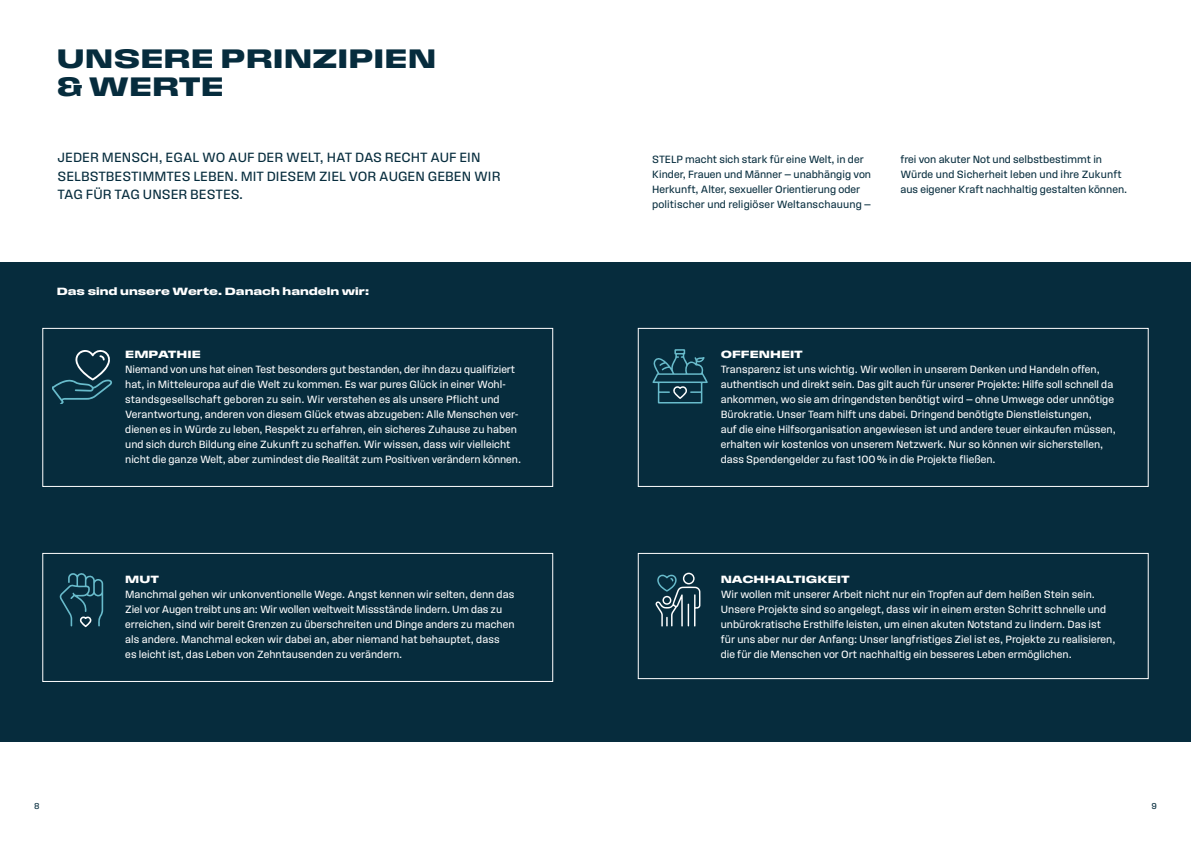
<style>
.page{position:relative;width:1191px;height:842px;background:#fff}
.page>*{position:absolute;margin:0;border:0;box-sizing:border-box;transform-origin:0 0}
.t1{font:28px/28px "Field Gothic No.84 Demi X Wide";color:#062c3d}
.t2{font:14px/18px "Field Gothic No.62";color:#062c3d}
.t3{font:11px/15px "Field Gothic No.62";color:#fff}
.t4{font:11px/15px "Field Gothic No.62";color:#062c3d}
.t5{font:11px "Field Gothic No.84 Demi X Wide";color:#fff}
.t6{font:9px "Field Gothic No.62";color:#062c3d}
</style>
<div class="page">
<div style="left:0;top:262px;width:1191px;height:479px;background:#062c3d"></div>
<div style="left:43px;top:328px;width:510px;height:159px;border:1px solid #fff"></div>
<div style="left:43px;top:553px;width:510px;height:129px;border:1px solid #fff"></div>
<div style="left:638px;top:553px;width:510px;height:126px;border:1px solid #fff"></div>
<div style="left:638px;top:328px;width:510px;height:159px;border:1px solid #fff"></div>
<svg style="left:655px;top:573px;width:45px;height:53px"></svg>
<svg style="left:652px;top:349px;width:56px;height:54px"></svg>
<svg style="left:59px;top:573px;width:44px;height:54px"></svg>
<svg style="left:53px;top:350px;width:59px;height:53px"></svg>
<h1 class="t1" style="left:57px;top:44px;width:381px">UNSERE PRINZIPIEN &amp; WERTE</h1>
<p class="t2" style="left:58px;top:149px;width:444px">JEDER MENSCH, EGAL WO AUF DER WELT, HAT DAS RECHT AUF EIN<br>SELBSTBESTIMMTES LEBEN. MIT DIESEM ZIEL VOR AUGEN GEBEN WIR<br>TAG FÜR TAG UNSER BESTES.</p>
<p class="t4" style="left:652px;top:152px;width:220px">STELP macht sich stark für eine Welt, in der Kinder, Frauen und Männer — unabhängig von Herkunft, Alter, sexueller Orientierung oder politischer und religiöser Weltanschauung —</p>
<p class="t4" style="left:900px;top:152px;width:228px">frei von akuter Not und selbstbestimmt in<br>Würde und Sicherheit leben und ihre Zukunft aus eigener Kraft nachhaltig gestalten können.</p>
<p class="t5" style="left:57px;top:285px;width:314px">Das sind unsere Werte. Danach handeln wir:</p>
<p class="t5" style="left:125px;top:348px;width:77px">EMPATHIE</p>
<p class="t3" style="left:125px;top:362px;width:397px">Niemand von uns hat einen Test besonders gut bestanden, der ihn dazu qualifiziert hat, in Mitteleuropa auf die Welt zu kommen. Es war pures Glück in einer Wohl&shy;standsgesellschaft geboren zu sein. Wir verstehen es als unsere Pflicht und Verantwortung, anderen von diesem Glück etwas abzugeben: Alle Menschen ver&shy;dienen es in Würde zu leben, Respekt zu erfahren, ein sicheres Zuhause zu haben und sich durch Bildung eine Zukunft zu schaffen. Wir wissen, dass wir vielleicht nicht die ganze Welt, aber zumindest die Realität zum Positiven verändern können.</p>
<p class="t5" style="left:125px;top:573px;width:35px">MUT</p>
<p class="t3" style="left:125px;top:587px;width:391px">Manchmal gehen wir unkonventionelle Wege. Angst kennen wir selten, denn das Ziel vor Augen treibt uns an: Wir wollen weltweit Missstände lindern. Um das zu erreichen, sind wir bereit Grenzen zu überschreiten und Dinge anders zu machen als andere. Manchmal ecken wir dabei an, aber niemand hat behauptet, dass<br>es leicht ist, das Leben von Zehntausenden zu verändern.</p>
<p class="t5" style="left:720px;top:348px;width:84px">OFFENHEIT</p>
<p class="t3" style="left:720px;top:362px;width:396px">Transparenz ist uns wichtig. Wir wollen in unserem Denken und Handeln offen, authentisch und direkt sein. Das gilt auch für unserer Projekte: Hilfe soll schnell da ankommen, wo sie am dringendsten benötigt wird — ohne Umwege oder unnötige Bürokratie. Unser Team hilft uns dabei. Dringend benötigte Dienstleistungen,<br>auf die eine Hilfsorganisation angewiesen ist und andere teuer einkaufen müssen, erhalten wir kostenlos von unserem Netzwerk. Nur so können wir sicherstellen, dass Spendengelder zu fast 100% in die Projekte fließen.</p>
<p class="t5" style="left:720px;top:573px;width:130px">NACHHALTIGKEIT</p>
<p class="t3" style="left:720px;top:587px;width:396px">Wir wollen mit unserer Arbeit nicht nur ein Tropfen auf dem heißen Stein sein.<br>Unsere Projekte sind so angelegt, dass wir in einem ersten Schritt schnelle und unbürokratische Ersthilfe leisten, um einen akuten Notstand zu lindern. Das ist für uns aber nur der Anfang: Unser langfristiges Ziel ist es, Projekte zu realisieren, die für die Menschen vor Ort nachhaltig ein besseres Leben ermöglichen.</p>
<p class="t6" style="left:34px;top:801px;width:7px">8</p>
<p class="t6" style="left:1151px;top:801px;width:7px">9</p>
</div>
